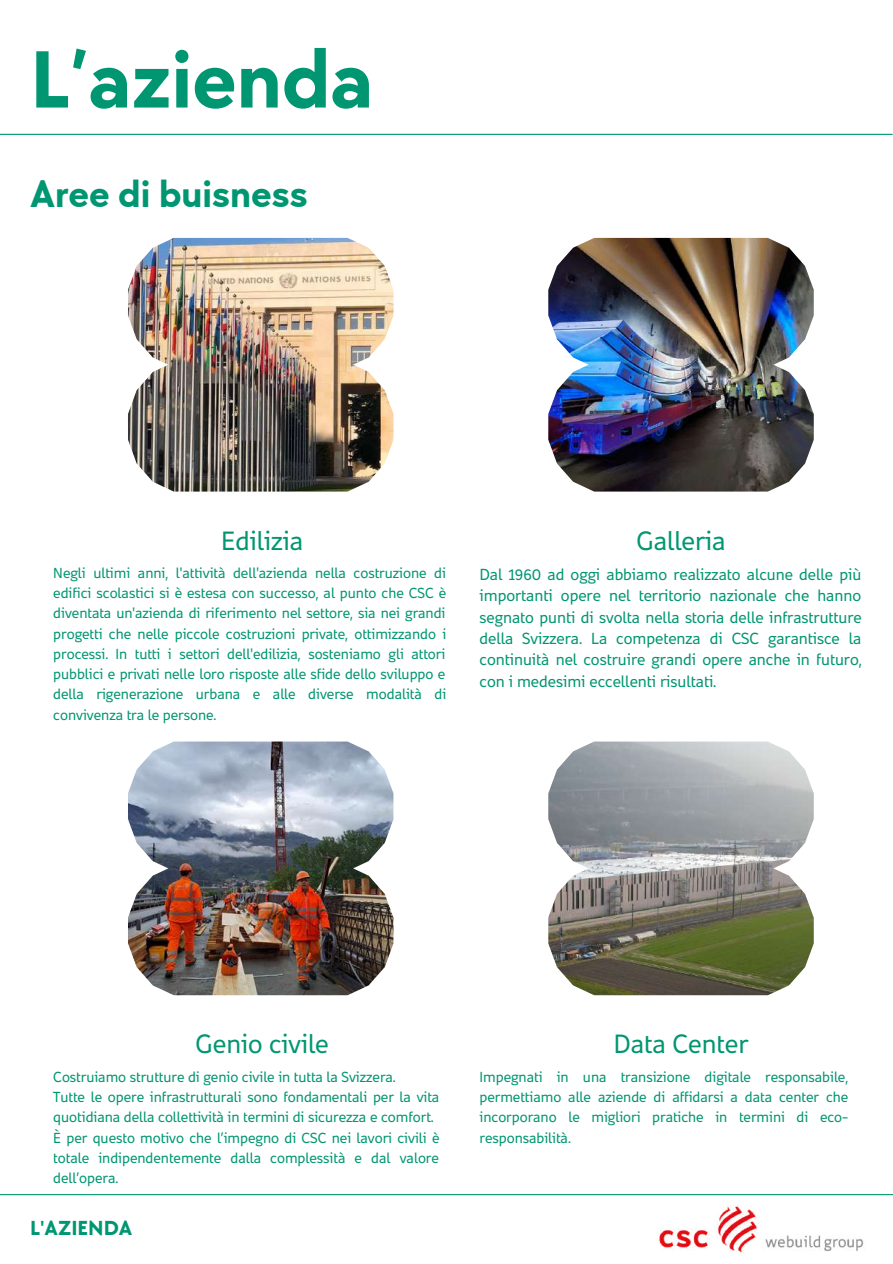
<style>
.page{position:relative;width:893px;height:1264px;background:#fff}
.page>*{position:absolute;margin:0;border:0;box-sizing:border-box;transform-origin:0 0}
.t1{font:700 83.85px "TT Chocolates";color:#009671}
.t2{font:700 39px "TT Chocolates";color:#009671}
.t3{font:26.4px "Webuild";color:#009671}
.t4{font:700 21px "TT Chocolates";color:#009671}
.t5{font:16.05px/21.3px "Webuild";color:#009671;text-align:justify}
.t6{font:14.55px/20.2px "Webuild";color:#009671;text-align:justify}
</style>
<div class="page">
<img style="left:128px;top:238px;width:265px;height:253px">
<img style="left:128px;top:741px;width:265px;height:254px">
<img style="left:548px;top:238px;width:265px;height:253px">
<img style="left:548px;top:741px;width:265px;height:254px">
<hr style="left:0;top:134px;width:892px;height:1px;background:#009671">
<hr style="left:0;top:1193px;width:892px;height:2px;background:#009671">
<img style="left:629px;top:1193px;width:263px;height:60px">
<h1 class="t1" style="left:30px;top:32px;width:344px">L’azienda</h1>
<h2 class="t2" style="left:30px;top:172px;width:279px">Aree di buisness</h2>
<h3 class="t3" style="left:221px;top:522px;width:83px">Edilizia</h3>
<p class="t6" style="left:53px;top:562px;width:394px">Negli ultimi anni, l'attività dell'azienda nella costruzione di edifici scolastici si è estesa con successo, al punto che CSC è diventata un'azienda di riferimento nel settore, sia nei grandi progetti che nelle piccole costruzioni private, ottimizzando i processi. In tutti i settori dell'edilizia, sosteniamo gli attori pubblici e privati nelle loro risposte alle sfide dello sviluppo e della rigenerazione urbana e alle diverse modalità di convivenza tra le persone.</p>
<h3 class="t3" style="left:636px;top:522px;width:91px">Galleria</h3>
<p class="t5" style="left:479px;top:563px;width:384px">Dal 1960 ad oggi abbiamo realizzato alcune delle più importanti opere nel territorio nazionale che hanno segnato punti di svolta nella storia delle infrastrutture della Svizzera. La competenza di CSC garantisce la continuità nel costruire grandi opere anche in futuro, con i medesimi eccellenti risultati.</p>
<h3 class="t3" style="left:195px;top:1025px;width:135px">Genio civile</h3>
<h3 class="t3" style="left:613px;top:1025px;width:136px">Data Center</h3>
<p class="t6" style="left:53px;top:1065px;width:387px;text-align:left">Costruiamo strutture di genio civile in tutta la Svizzera.<br>Tutte le opere infrastrutturali sono fondamentali per la vita quotidiana della collettività in termini di sicurezza e comfort.<br>È per questo motivo che l’impegno di CSC nei lavori civili è totale indipendentemente dalla complessità e dal valore dell’opera.</p>
<p class="t6" style="left:479px;top:1065px;width:370px">Impegnati in una transizione digitale responsabile, permettiamo alle aziende di affidarsi a data center che incorporano le migliori pratiche in termini di eco&shy;responsabilità.</p>
<h3 class="t4" style="left:30px;top:1215px;width:104px">L'AZIENDA</h3>
</div>
